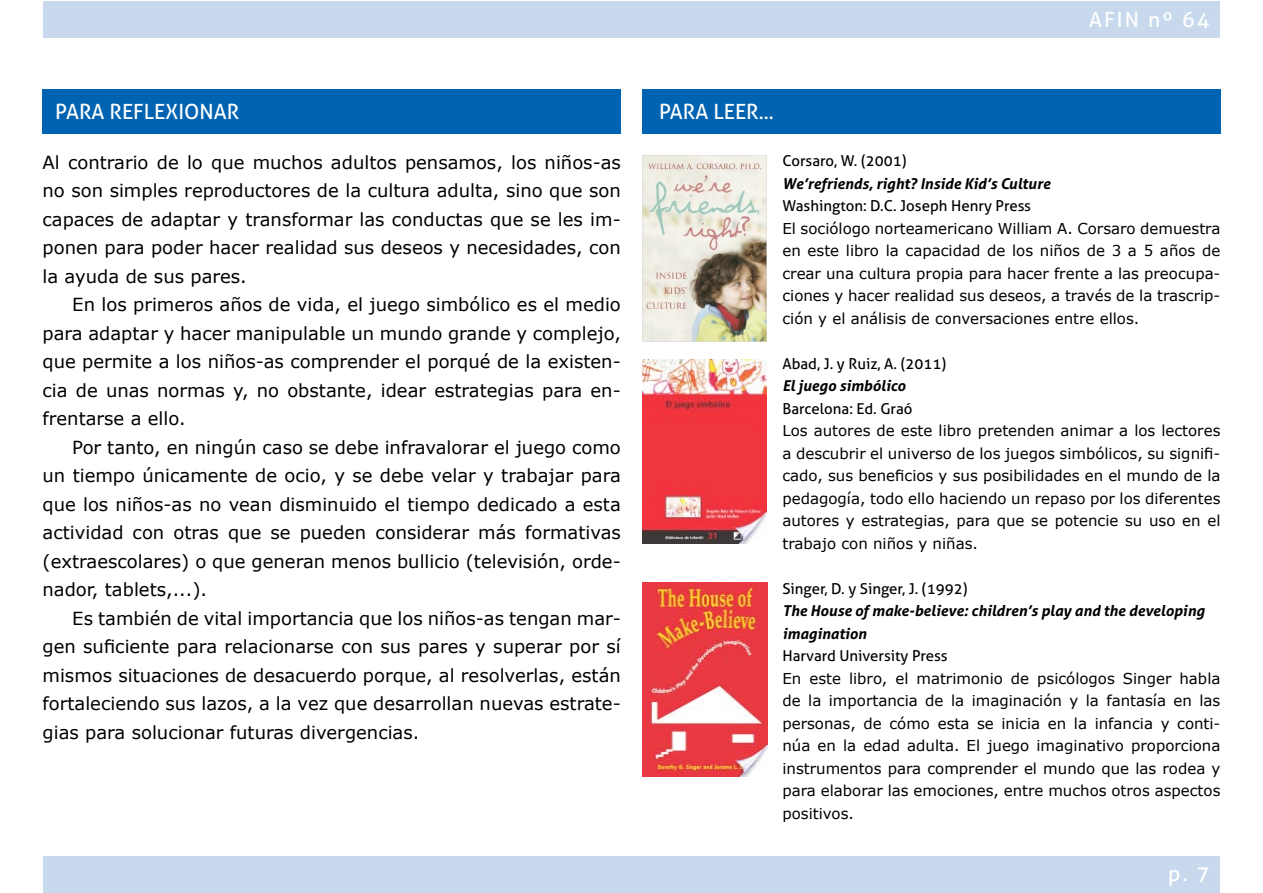
<style>
.page{position:relative;width:1263px;height:893px;background:#fff}
.page>*{position:absolute;margin:0;border:0;box-sizing:border-box;transform-origin:0 0}
.t1{font:21px "Aller";color:#fff}
.t2{font:18px/28.5px "Verdana";color:#000;text-align:justify}
.t3{font:15px/22.5px "Verdana";color:#000;text-align:justify}
.t4{font:15px "Aller";color:#000}
.t5{font:italic 700 15px/22.5px "Aller";color:#000}
</style>
<div class="page">
<div style="left:43px;top:1px;width:1177px;height:37px;background:#c8d9ee"></div>
<div style="left:43px;top:856px;width:1177px;height:37px;background:#c8d9ee"></div>
<div style="left:43px;top:89px;width:578px;height:45px;background:#0063b1"></div>
<div style="left:642px;top:89px;width:578px;height:45px;background:#0063b1"></div>
<img style="left:642px;top:155px;width:125px;height:186px">
<img style="left:642px;top:359px;width:124px;height:184px">
<img style="left:642px;top:583px;width:126px;height:194px">
<p class="t1" style="left:1089px;top:7px;width:122px">AFIN nº 64</p>
<p class="t1" style="left:1197px;top:7px;width:14px">2</p>
<p class="t1" style="left:55px;top:99px;width:185px">PARA REFLEXIONAR</p>
<p class="t1" style="left:659px;top:99px;width:116px">PARA LEER...</p>
<p class="t2" style="left:43px;top:148px;width:580px">Al contrario de lo que muchos adultos pensamos, los niños-as no son simples reproductores de la cultura adulta, sino que son capaces de adaptar y transformar las conductas que se les im&shy;ponen para poder hacer realidad sus deseos y necesidades, con la ayuda de sus pares.</p>
<p class="t2" style="left:43px;top:291px;width:580px;text-indent:30px">En los primeros años de vida, el juego simbólico es el medio para adaptar y hacer manipulable un mundo grande y complejo, que permite a los niños-as comprender el porqué de la existen&shy;cia de unas normas y, no obstante, idear estrategias para en&shy;frentarse a ello.</p>
<p class="t2" style="left:43px;top:433px;width:580px;text-indent:30px">Por tanto, en ningún caso se debe infravalorar el juego como un tiempo únicamente de ocio, y se debe velar y trabajar para que los niños-as no vean disminuido el tiempo dedicado a esta actividad con otras que se pueden considerar más formativas (extraescolares) o que generan menos bullicio (televisión, orde&shy;nador, tablets,...).</p>
<p class="t2" style="left:43px;top:604px;width:580px;text-indent:30px">Es también de vital importancia que los niños-as tengan mar&shy;gen suficiente para relacionarse con sus pares y superar por sí mismos situaciones de desacuerdo porque, al resolverlas, están fortaleciendo sus lazos, a la vez que desarrollan nuevas estrate&shy;gias para solucionar futuras divergencias.</p>
<p class="t4" style="left:782px;top:152px;width:126px">Corsaro, W. (2001)</p>
<p class="t5" style="left:782px;top:172px;width:269px">We’refriends, right? Inside Kid’s Culture</p>
<p class="t4" style="left:782px;top:197px;width:250px">Washington: D.C. Joseph Henry Press</p>
<p class="t3" style="left:782px;top:217px;width:439px">El sociólogo norteamericano William A. Corsaro demuestra en este libro la capacidad de los niños de 3 a 5 años de crear una cultura propia para hacer frente a las preocupa&shy;ciones y hacer realidad sus deseos, a través de la trascrip&shy;ción y el análisis de conversaciones entre ellos.</p>
<p class="t4" style="left:782px;top:354px;width:165px">Abad, J. y Ruiz, A. (2011)</p>
<p class="t5" style="left:782px;top:375px;width:125px">El juego simbólico</p>
<p class="t4" style="left:782px;top:399px;width:131px">Barcelona: Ed. Graó</p>
<p class="t3" style="left:782px;top:420px;width:439px">Los autores de este libro pretenden animar a los lectores a descubrir el universo de los juegos simbólicos, su signifi&shy;cado, sus beneficios y sus posibilidades en el mundo de la pedagogía, todo ello haciendo un repaso por los diferentes autores y estrategias, para que se potencie su uso en el trabajo con niños y niñas.</p>
<p class="t4" style="left:782px;top:579px;width:186px">Singer, D. y Singer, J. (1992)</p>
<p class="t5" style="left:782px;top:600px;width:424px">The House of make-believe: children’s play and the developing imagination</p>
<p class="t4" style="left:782px;top:647px;width:167px">Harvard University Press</p>
<p class="t3" style="left:782px;top:667px;width:439px">En este libro, el matrimonio de psicólogos Singer habla de la importancia de la imaginación y la fantasía en las personas, de cómo esta se inicia en la infancia y conti&shy;núa en la edad adulta. El juego imaginativo proporciona instrumentos para comprender el mundo que las rodea y para elaborar las emociones, entre muchos otros aspectos positivos.</p>
<p class="t1" style="left:1168px;top:861px;width:43px">p. 7</p>
</div>
